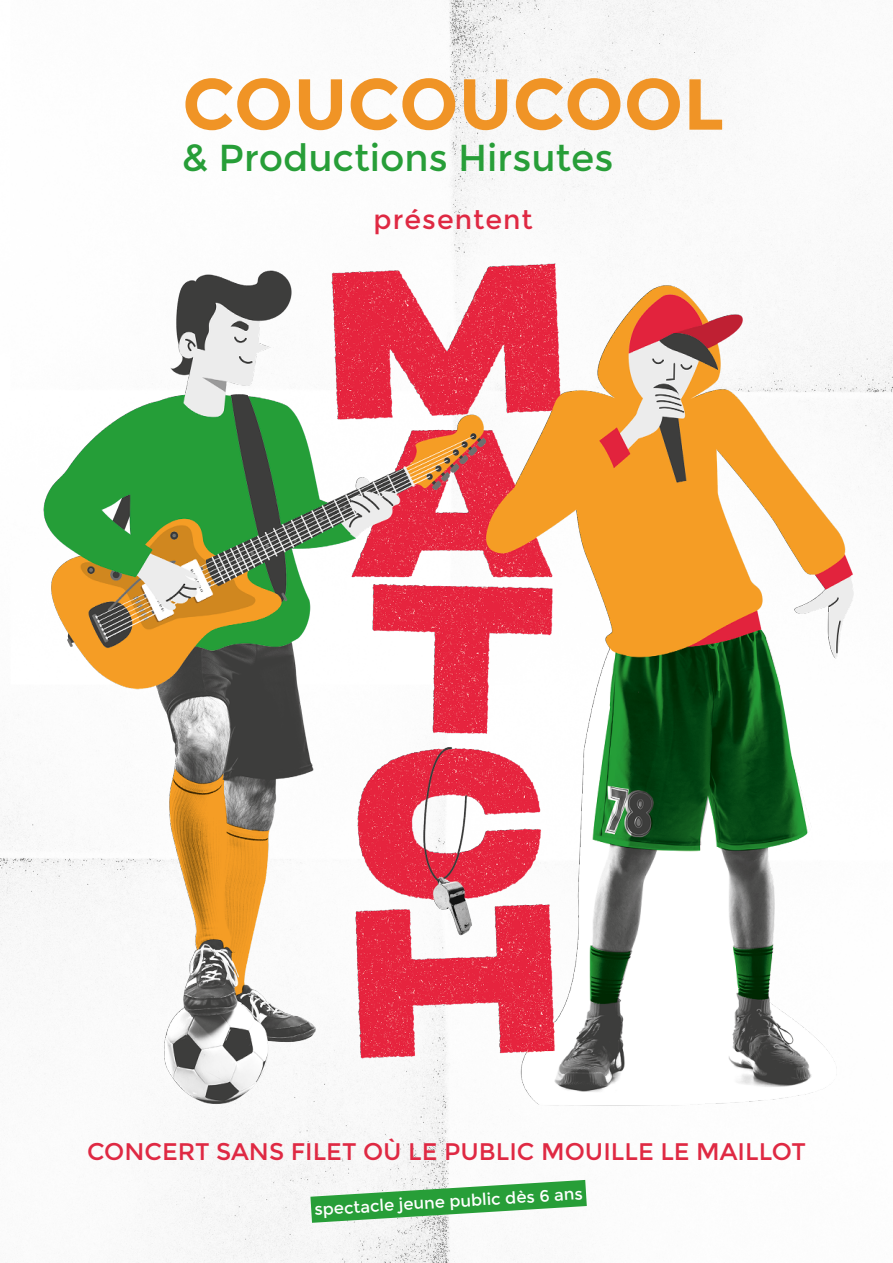
<style>
.page{position:relative;width:893px;height:1263px;background:#fff}
.page>*{position:absolute;margin:0;border:0;box-sizing:border-box;transform-origin:0 0}
.t1{font:700 72px "Montserrat";color:#f09426}
.t2{font:37.5px "Montserrat";color:#279e38}
.t3{font:27px "Montserrat";letter-spacing:.04em;color:#df2943}
.t4{font:24px "Montserrat";color:#df2943}
.t5{font:16.5px "Montserrat";color:#fff}
</style>
<div class="page">
<img style="left:131px;top:0;width:634px;height:1263px">
<img style="left:0;top:45px;width:893px;height:1097px">
<svg style="left:310px;top:1180px;width:277px;height:43px"></svg>
<h1 class="t1" style="left:182px;top:61px;width:543px">COUCOUCOOL</h1>
<h2 class="t2" style="left:182px;top:136px;width:433px">&amp; Productions Hirsutes</h2>
<p class="t3" style="left:373px;top:204px;width:161px">présentent</p>
<p class="t4" style="left:87px;top:1137px;width:720px">CONCERT SANS FILET OÙ LE PUBLIC MOUILLE LE MAILLOT</p>
<p class="t5" style="left:314px;top:1199px;width:270px;rotate:-3deg">spectacle jeune public dès 6 ans</p>
</div>
